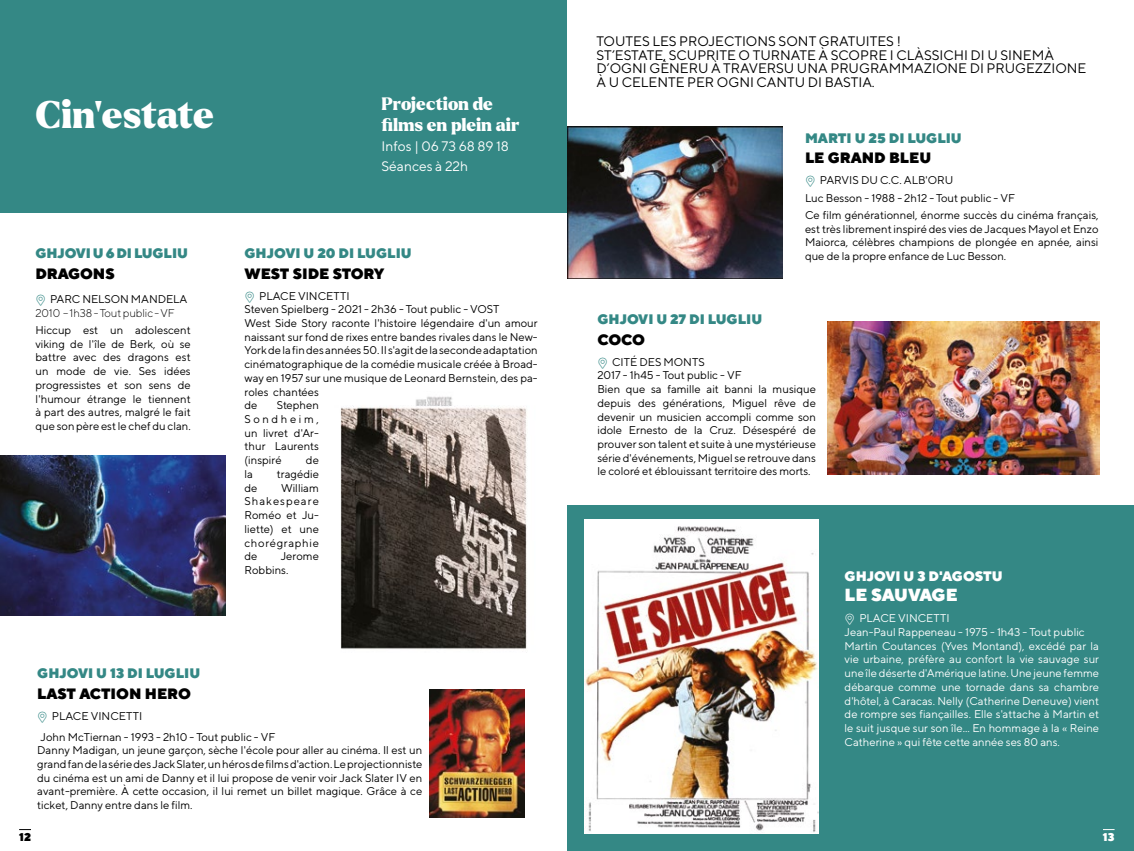
<style>
.page{position:relative;width:1134px;height:851px;background:#fff}
.page>*{position:absolute;margin:0;border:0;box-sizing:border-box;transform-origin:0 0}
.t1{font:900 37.5px "Larken";color:#fff}
.t2{font:900 17.5px/21px "Larken";color:#fff}
.t3{font:900 17.5px "TT Norms";color:#fff}
.t4{font:900 15px "TT Norms";color:#000}
.t5{font:13.75px/13.8px "TT Norms";color:#000}
.t6{font:900 13.75px "TT Norms";color:#348885}
.t7{font:13.75px/20px "TT Norms";color:#fff}
.t8{font:900 13.75px "TT Norms";color:#fff}
.t9{font:11.25px/13.8px "TT Norms";color:#000;text-align:justify}
.t10{font:11.25px/13.8px "TT Norms";color:#fff}
.t11{font:300 11.25px "TT Norms";letter-spacing:-.005em;color:#000}
.t12{font:900 11.25px "TT Norms";color:#000}
.t13{font:900 11.25px "TT Norms";color:#fff}
</style>
<div class="page">
<div style="left:0;top:0;width:567px;height:213px;background:#348885"></div>
<div style="left:567px;top:506px;width:567px;height:344px;background:#348885"></div>
<svg style="left:19px;top:829px;width:12px;height:1px"></svg>
<img style="left:0;top:455px;width:225px;height:160px">
<img style="left:429px;top:689px;width:95px;height:128px">
<img style="left:340px;top:396px;width:187px;height:253px">
<img style="left:567px;top:126px;width:216px;height:153px">
<img style="left:828px;top:321px;width:271px;height:153px">
<img style="left:585px;top:519px;width:234px;height:314px">
<h1 class="t1" style="left:36px;top:90px;width:180px">Cin'estate</h1>
<p class="t6" style="left:35px;top:244px;width:154px">GHJOVI U 6 DI LUGLIU</p>
<h3 class="t4" style="left:35px;top:263px;width:81px">DRAGONS</h3>
<p class="t9" style="left:50px;top:292px;width:139px">PARC NELSON MANDELA</p>
<p class="t11" style="left:35px;top:306px;width:141px">2010 – 1h38 - Tout public - VF</p>
<p class="t9" style="left:35px;top:323px;width:157px">Hiccup est un adolescent viking de l'île de Berk, où se battre avec des dragons est un mode de vie. Ses idées progressistes et son sens de l'humour étrange le tiennent à part des autres, malgré le fait que son père est le chef du clan.</p>
<h2 class="t2" style="left:381px;top:94px;width:139px">Projection de films en plein air</h2>
<p class="t7" style="left:381px;top:136px;width:129px">Infos | 06 73 68 89 18<br>Séances à 22h</p>
<p class="t6" style="left:244px;top:244px;width:169px">GHJOVI U 20 DI LUGLIU</p>
<h3 class="t4" style="left:244px;top:263px;width:141px">WEST SIDE STORY</h3>
<p class="t9" style="left:244px;top:288px;width:295px;text-align:left;text-indent:15px">PLACE VINCETTI<br>Steven Spielberg - 2021 - 2h36 - Tout public - VOST<br>West Side Story raconte l'histoire légendaire d'un amour naissant sur fond de rixes entre bandes rivales dans le New-York de la fin des années 50. Il s'agit de la seconde adaptation cinématographique de la comédie musicale créée à Broad&shy;way en 1957 sur une musique de Leonard Bernstein, des pa&shy;roles chantées<br>de</p>
<p class="t9" style="left:244px;top:398px;width:76px;text-indent:32px">Stephen Sondheim, un livret d'Ar&shy;thur Laurents (inspiré</p>
<p class="t9" style="left:306px;top:453px;width:14px">de</p>
<p class="t9" style="left:244px;top:467px;width:10px">la</p>
<p class="t9" style="left:277px;top:467px;width:44px">tragédie</p>
<p class="t9" style="left:244px;top:480px;width:14px">de</p>
<p class="t9" style="left:244px;top:480px;width:76px;text-indent:37px">William Shakespeare Roméo et Ju&shy;liette) et une chorégraphie de</p>
<p class="t9" style="left:244px;top:549px;width:76px;text-indent:36px">Jerome<br>Robbins.</p>
<p class="t6" style="left:37px;top:664px;width:165px">GHJOVI U 13 DI LUGLIU</p>
<h3 class="t4" style="left:37px;top:683px;width:155px">LAST ACTION HERO</h3>
<p class="t9" style="left:40px;top:705px;width:236px;line-height:20.8px;text-indent:12px">PLACE VINCETTI<br>John McTiernan - 1993 - 2h10 - Tout public - VF</p>
<p class="t9" style="left:37px;top:743px;width:387px">Danny Madigan, un jeune garçon, sèche l'école pour aller au cinéma. Il est un grand fan de la série des Jack Slater, un héros de films d'action. Le projectionniste du cinéma est un ami de Danny et il lui propose de venir voir Jack Slater IV en avant-première. À cette occasion, il lui remet un billet magique. Grâce à ce ticket, Danny entre dans le film.</p>
<p class="t5" style="left:596px;top:34px;width:491px">TOUTES LES PROJECTIONS SONT GRATUITES !<br>ST’ESTATE, SCUPRITE O TURNATE À SCOPRE I CLÀSSICHI DI U SINEMÀ D’OGNI GÈNERU À TRAVERSU UNA PRUGRAMMAZIONE DI PRUGEZZIONE À U CELENTE PER OGNI CANTU DI BASTIA.</p>
<p class="t6" style="left:805px;top:129px;width:158px">MARTI U 25 DI LUGLIU</p>
<h3 class="t4" style="left:805px;top:148px;width:128px">LE GRAND BLEU</h3>
<p class="t9" style="left:805px;top:171px;width:295px;line-height:17.2px;text-align:left;text-indent:15px">PARVIS DU C.C. ALB'ORU<br>Luc Besson - 1988 - 2h12 - Tout public - VF<br>Ce film générationnel, énorme succès du cinéma français,</p>
<p class="t9" style="left:805px;top:221px;width:295px">est très librement inspiré des vies de Jacques Mayol et Enzo Maiorca, célèbres champions de plongée en apnée, ainsi que de la propre enfance de Luc Besson.</p>
<p class="t6" style="left:597px;top:310px;width:166px">GHJOVI U 27 DI LUGLIU</p>
<h3 class="t4" style="left:597px;top:330px;width:49px">COCO</h3>
<p class="t9" style="left:597px;top:354px;width:220px;text-align:left;text-indent:15px">CITÉ DES MONTS<br>2017 - 1h45 - Tout public - VF<br>Bien que sa famille ait banni la musique depuis des générations, Miguel rêve de devenir un musicien accompli comme son idole Ernesto de la Cruz. Désespéré de prouver son talent et suite à une mystérieuse série d'événements, Miguel se retrouve dans le coloré et éblouissant territoire des morts.</p>
<p class="t8" style="left:844px;top:566px;width:160px">GHJOVI U 3 D'AGOSTU</p>
<h2 class="t3" style="left:844px;top:583px;width:115px">LE SAUVAGE</h2>
<p class="t10" style="left:844px;top:611px;width:256px;text-indent:15px">PLACE VINCETTI<br>Jean-Paul Rappeneau - 1975 - 1h43 - Tout public Martin Coutances (Yves Montand), excédé par la vie urbaine, préfère au confort la vie sauvage sur une île déserte d'Amérique latine. Une jeune femme débarque comme une tornade dans sa chambre d'hôtel, à Caracas. Nelly (Catherine Deneuve) vient de rompre ses fiançailles. Elle s'attache à Martin et le suit jusque sur son île... En hommage à la « Reine Catherine » qui fête cette année ses 80 ans.</p>
<p class="t12" style="left:19px;top:829px;width:13px">12</p>
<p class="t13" style="left:1103px;top:829px;width:13px">13</p>
</div>
